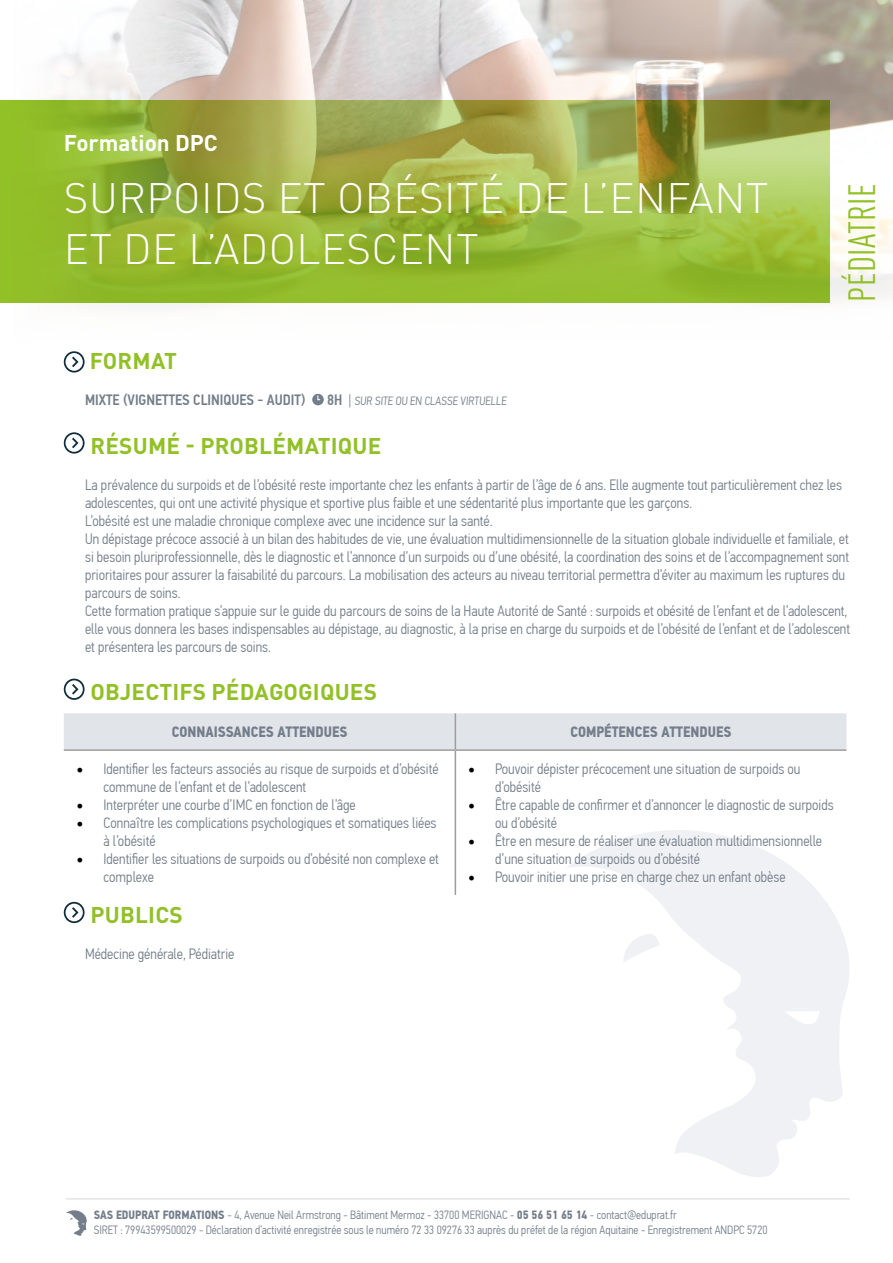
<style>
.page{position:relative;width:893px;height:1263px;background:#fff}
.page>*{position:absolute;margin:0;border:0;box-sizing:border-box;transform-origin:0 0}
.t1{font:300 42px/50.4px "DINOT";letter-spacing:.01em;color:#fff}
.t2{font:condensed 37.5px "DINOT";letter-spacing:.01em;color:#92c027}
.t3{font:700 22.5px "DINOT";letter-spacing:.01em;color:#92c027}
.t4{font:700 22.5px "DINOT";color:#fff}
.t5{font:300 15px/18px "PF Din Text Cond Pro";color:#737e8a}
.t6{font:700 15px "PF Din Text Cond Pro";color:#737e8a}
.t7{font:500 15px "PF Din Text Cond Pro";color:#737e8a}
.t8{font:300 12px/14.4px "PF Din Text Cond Pro";color:#737e8b}
.t9{font:300 12px "PF Din Text Cond Pro";color:#737e8a}
.s1{font-weight:500;font-size:15px}
.s2{font-size:15px}
.s3{font-family:"Minion Pro";font-weight:400;font-size:18px;color:#000}
.s4{font-weight:700}
</style>
<div class="page">
<hr style="left:66px;top:1198px;width:784px;height:1px;background:#e1e4e9">
<svg style="left:66px;top:1210px;width:21px;height:26px"></svg>
<svg style="left:568px;top:830px;width:281px;height:347px"></svg>
<img style="left:0;top:0;width:893px;height:303px">
<svg style="left:64px;top:351px;width:21px;height:22px"></svg>
<div style="left:312px;top:394px;width:12px;height:11px;background:#737e8a;border-radius:50%"></div>
<svg style="left:317px;top:394px;width:4px;height:7px"></svg>
<svg style="left:64px;top:432px;width:21px;height:22px"></svg>
<svg style="left:64px;top:679px;width:21px;height:21px"></svg>
<svg style="left:64px;top:902px;width:21px;height:21px"></svg>
<div style="left:64px;top:713px;width:782px;height:36px;background:#e1e4e9"></div>
<hr style="left:455px;top:713px;width:1px;height:36px;background:#9d9d9c">
<hr style="left:64px;top:749px;width:391px;height:2px;background:#9d9d9c">
<hr style="left:455px;top:749px;width:391px;height:2px;background:#9d9d9c">
<hr style="left:455px;top:751px;width:1px;height:144px;background:#9d9d9c">
<h3 class="t4" style="left:64px;top:128px;width:156px">Formation DPC</h3>
<h1 class="t1" style="left:64px;top:173px;width:706px">SURPOIDS ET OBÉSITÉ DE L’ENFANT<br>ET DE L’ADOLESCENT</h1>
<h2 class="t2" style="left:840px;top:302px;width:120px;rotate:-90deg">PÉDIATRIE</h2>
<h3 class="t3" style="left:90px;top:346px;width:89px">FORMAT</h3>
<p class="t7" style="left:85px;top:391px;width:222px">MIXTE (VIGNETTES CLINIQUES - AUDIT)</p>
<p class="t9" style="left:327px;top:394px;width:182px"><span class="s1">8H</span> <span class="s2">|</span> SUR SITE OU EN CLASSE VIRTUELLE</p>
<h3 class="t3" style="left:91px;top:431px;width:292px">RÉSUMÉ - PROBLÉMATIQUE</h3>
<p class="t5" style="left:85px;top:475px;width:767px">La prévalence du surpoids et de l’obésité reste importante chez les enfants à partir de l’âge de 6 ans. Elle augmente tout particulièrement chez les adolescentes, qui ont une activité physique et sportive plus faible et une sédentarité plus importante que les garçons.<br>L’obésité est une maladie chronique complexe avec une incidence sur la santé.<br>Un dépistage précoce associé à un bilan des habitudes de vie, une évaluation multidimensionnelle de la situation globale individuelle et familiale, et si besoin pluriprofessionnelle, dès le diagnostic et l’annonce d’un surpoids ou d’une obésité, la coordination des soins et de l’accompagnement sont prioritaires pour assurer la faisabilité du parcours. La mobilisation des acteurs au niveau territorial permettra d’éviter au maximum les ruptures du parcours de soins.<br>Cette formation pratique s’appuie sur le guide du parcours de soins de la Haute Autorité de Santé : surpoids et obésité de l’enfant et de l’adolescent, elle vous donnera les bases indispensables au dépistage, au diagnostic, à la prise en charge du surpoids et de l’obésité de l’enfant et de l’adolescent et présentera les parcours de soins.</p>
<h3 class="t3" style="left:91px;top:677px;width:288px">OBJECTIFS PÉDAGOGIQUES</h3>
<p class="t6" style="left:172px;top:723px;width:177px">CONNAISSANCES ATTENDUES</p>
<p class="t6" style="left:571px;top:723px;width:162px">COMPÉTENCES ATTENDUES</p>
<p class="t5" style="left:104px;top:760px;width:337px;text-indent:-27px"><span class="s3">•</span> Identifier les facteurs associés au risque de surpoids et d’obésité commune de l’enfant et de l’adolescent</p>
<p class="t5" style="left:77px;top:796px;width:281px"><span class="s3">•</span> Interpréter une courbe d’IMC en fonction de l’âge</p>
<p class="t5" style="left:104px;top:814px;width:335px;text-indent:-27px"><span class="s3">•</span> Connaître les complications psychologiques et somatiques liées à l’obésité</p>
<p class="t5" style="left:104px;top:850px;width:337px;text-indent:-27px"><span class="s3">•</span> Identifier les situations de surpoids ou d’obésité non complexe et complexe</p>
<p class="t5" style="left:495px;top:760px;width:307px;text-indent:-27px"><span class="s3">•</span> Pouvoir dépister précocement une situation de surpoids ou d’obésité</p>
<p class="t5" style="left:495px;top:796px;width:340px;text-indent:-27px"><span class="s3">•</span> Être capable de confirmer et d’annoncer le diagnostic de surpoids ou d’obésité</p>
<p class="t5" style="left:495px;top:832px;width:328px;text-indent:-27px"><span class="s3">•</span> Être en mesure de réaliser une évaluation multidimensionnelle d’une situation de surpoids ou d’obésité</p>
<p class="t5" style="left:468px;top:868px;width:319px"><span class="s3">•</span> Pouvoir initier une prise en charge chez un enfant obèse</p>
<h3 class="t3" style="left:91px;top:900px;width:94px">PUBLICS</h3>
<p class="t5" style="left:85px;top:945px;width:151px">Médecine générale, Pédiatrie</p>
<p class="t8" style="left:94px;top:1208px;width:675px"><span class="s4">SAS EDUPRAT FORMATIONS</span> - 4, Avenue Neil Armstrong - Bâtiment Mermoz - 33700 MERIGNAC - <span class="s4">05 56 51 65 14</span> - contact@eduprat.fr<br>SIRET : 79943599500029 - Déclaration d’activité enregistrée sous le numéro 72 33 09276 33 auprès du préfet de la région Aquitaine - Enregistrement ANDPC 5720</p>
</div>
